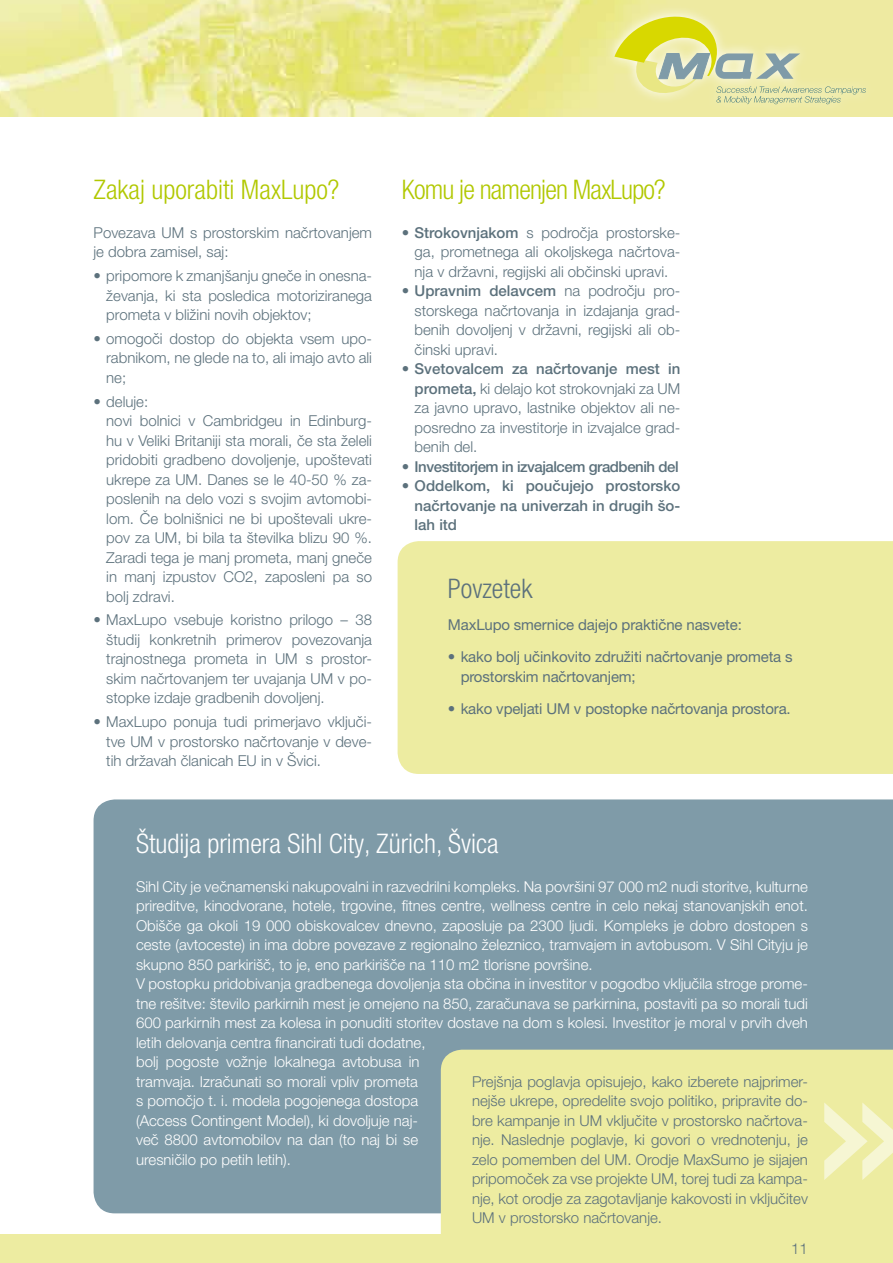
<style>
.page{position:relative;width:893px;height:1263px;background:#fff}
.page>*{position:absolute;margin:0;border:0;box-sizing:border-box;transform-origin:0 0}
.t1{font:300 condensed 27px "Helvetica Neue LT Pro";color:#fff}
.t2{font:300 condensed 27px "Helvetica Neue LT Pro";color:#b1c800}
.t3{font:300 condensed 27px "Helvetica Neue LT Pro";letter-spacing:-.03em;color:#b1c800}
.t4{font:300 condensed 27px "Helvetica Neue LT Pro";color:#5c717c}
.t5{font:300 15px/19.5px "Helvetica Neue LT Pro";color:#5c717c;text-align:justify}
.t6{font:300 15px/19.5px "Helvetica Neue LT Pro";color:#fff}
.t7{font:15px/19.5px "Helvetica Neue LT Pro";letter-spacing:-.01em;color:#5c717c}
.t8{font:500 15px/19.5px "Helvetica Neue LT Pro";color:#5c717c;text-align:justify}
.t9{font:500 15px "Helvetica Neue LT Pro";letter-spacing:-.03em;color:#5c717c}
.s1{font-weight:500}
</style>
<div class="page">
<img style="left:0;top:0;width:893px;height:116px">
<div style="left:0;top:1234px;width:893px;height:29px;background:#edeca1"></div>
<svg style="left:602px;top:4px;width:272px;height:110px;background:#ede99f"></svg>
<svg style="left:614px;top:10px;width:252px;height:94px;background:#e0e196"></svg>
<div style="left:94px;top:799px;width:799px;height:414px;background:#7f9ba8"></div>
<div style="left:398px;top:541px;width:495px;height:233px;background:#edeca1"></div>
<div style="left:441px;top:1050px;width:452px;height:184px;background:#edeca1"></div>
<svg style="left:824px;top:1102px;width:69px;height:78px;background:#f0f0b7"></svg>
<h1 class="t2" style="left:94px;top:174px;width:247px">Zakaj uporabiti MaxLupo?</h1>
<p class="t5" style="left:94px;top:223px;width:280px">Povezava UM s prostorskim načrtovanjem je dobra zamisel, saj:</p>
<p class="t5" style="left:106px;top:266px;width:267px;text-indent:-13px">• pripomore k zmanjšanju gneče in onesna&shy;ževanja, ki sta posledica motoriziranega prometa v bližini novih objektov;</p>
<p class="t5" style="left:106px;top:329px;width:267px;text-indent:-13px">• omogoči dostop do objekta vsem upo&shy;rabnikom, ne glede na to, ali imajo avto ali ne;</p>
<p class="t5" style="left:106px;top:391px;width:267px;text-align:left;text-indent:-13px">• deluje:<br>novi bolnici v Cambridgeu in Edinburg&shy;hu v Veliki Britaniji sta morali, če sta želeli pridobiti gradbeno dovoljenje, upoštevati ukrepe za UM. Danes se le 40-50 % za&shy;poslenih na delo vozi s svojim avtomobi&shy;lom. Če bolnišnici ne bi upoštevali ukre&shy;pov za UM, bi bila ta številka blizu 90 %.<br>Zaradi tega je manj prometa, manj gneče in manj izpustov CO2, zaposleni pa so bolj zdravi.</p>
<p class="t5" style="left:106px;top:610px;width:267px;text-indent:-13px">• MaxLupo vsebuje koristno prilogo – 38 študij konkretnih primerov povezovanja trajnostnega prometa in UM s prostor&shy;skim načrtovanjem ter uvajanja UM v po&shy;stopke izdaje gradbenih dovoljenj.</p>
<p class="t5" style="left:106px;top:712px;width:267px;text-indent:-13px">• MaxLupo ponuja tudi primerjavo vključi&shy;tve UM v prostorsko načrtovanje v deve&shy;tih državah članicah EU in v Švici.</p>
<h1 class="t3" style="left:402px;top:174px;width:265px">Komu je namenjen MaxLupo?</h1>
<p class="t5" style="left:415px;top:223px;width:267px;text-indent:-13px">• <span class="s1">Strokovnjakom</span> s področja prostorske&shy;ga, prometnega ali okoljskega načrtova&shy;nja v državni, regijski ali občinski upravi.</p>
<p class="t5" style="left:415px;top:281px;width:267px;text-indent:-13px">• <span class="s1">Upravnim delavcem</span> na področju pro&shy;storskega načrtovanja in izdajanja grad&shy;benih dovoljenj v državni, regijski ali ob&shy;činski upravi.</p>
<p class="t5" style="left:415px;top:359px;width:267px;text-indent:-13px">• <span class="s1">Svetovalcem za načrtovanje mest in prometa,</span> ki delajo kot strokovnjaki za UM za javno upravo, lastnike objektov ali ne&shy;posredno za investitorje in izvajalce grad&shy;benih del.</p>
<p class="t9" style="left:402px;top:458px;width:278px">• Investitorjem in izvajalcem gradbenih del</p>
<p class="t8" style="left:415px;top:476px;width:267px;text-indent:-13px">• Oddelkom, ki poučujejo prostorsko načrtovanje na univerzah in drugih šo&shy;lah itd</p>
<h1 class="t4" style="left:448px;top:573px;width:86px">Povzetek</h1>
<p class="t7" style="left:448px;top:615px;width:295px">MaxLupo smernice dajejo praktične nasvete:</p>
<p class="t7" style="left:461px;top:647px;width:333px;text-indent:-13px">• kako bolj učinkovito združiti načrtovanje prometa s prostorskim načrtovanjem;</p>
<p class="t7" style="left:448px;top:699px;width:344px">• kako vpeljati UM v postopke načrtovanja prostora.</p>
<h1 class="t1" style="left:136px;top:828px;width:364px">Študija primera Sihl City, Zürich, Švica</h1>
<p class="t6" style="left:136px;top:876px;width:673px">Sihl City je večnamenski nakupovalni in razvedrilni kompleks. Na površini 97 000 m2 nudi storitve, kulturne prireditve, kinodvorane, hotele, trgovine, fitnes centre, wellness centre in celo nekaj stanovanjskih enot.<br>Obišče ga okoli 19 000 obiskovalcev dnevno, zaposluje pa 2300 ljudi. Kompleks je dobro dostopen s ceste (avtoceste) in ima dobre povezave z regionalno železnico, tramvajem in avtobusom. V Sihl Cityju je skupno 850 parkirišč, to je, eno parkirišče na 110 m2 tlorisne površine.<br>V postopku pridobivanja gradbenega dovoljenja sta občina in investitor v pogodbo vključila stroge prome&shy;tne rešitve: število parkirnih mest je omejeno na 850, zaračunava se parkirnina, postaviti pa so morali tudi 600 parkirnih mest za kolesa in ponuditi storitev dostave na dom s kolesi. Investitor je moral v prvih dveh letih delovanja centra financirati tudi dodatne,<br>bolj pogoste vožnje lokalnega avtobusa in<br>tramvaja. Izračunati so morali vpliv prometa<br>s pomočjo t. i. modela pogojenega dostopa<br>(Access Contingent Model), ki dovoljuje naj-<br>več 8800 avtomobilov na dan (to naj bi se<br>uresničilo po petih letih).</p>
<p class="t5" style="left:472px;top:1071px;width:337px">Prejšnja poglavja opisujejo, kako izberete najprimer&shy;nejše ukrepe, opredelite svojo politiko, pripravite do&shy;bre kampanje in UM vključite v prostorsko načrtova&shy;nje. Naslednje poglavje, ki govori o vrednotenju, je zelo pomemben del UM. Orodje MaxSumo je sijajen pripomoček za vse projekte UM, torej tudi za kampa&shy;nje, kot orodje za zagotavljanje kakovosti in vključitev UM v prostorsko načrtovanje.</p>
<p class="t5" style="left:791px;top:1238px;width:18px">11</p>
</div>
